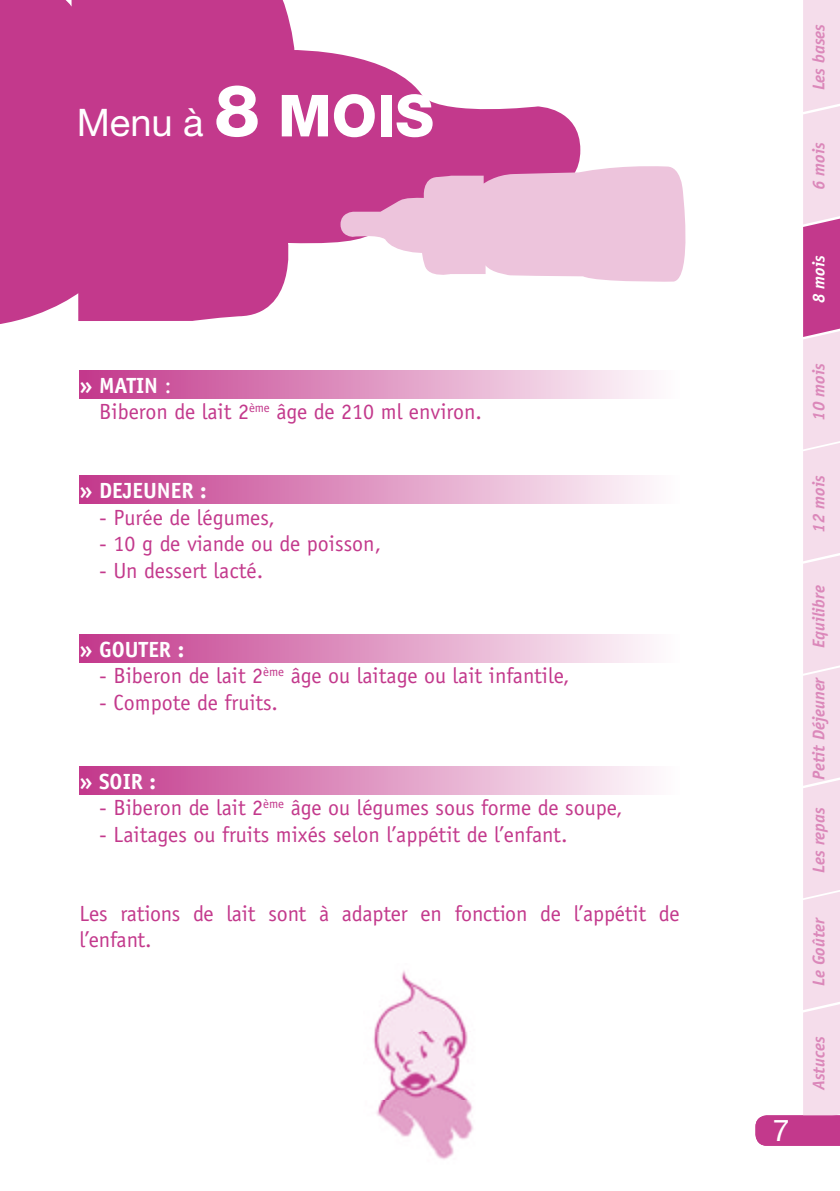
<style>
.page{position:relative;width:840px;height:1191px;background:#fff}
.page>*{position:absolute;margin:0;border:0;box-sizing:border-box;transform-origin:0 0}
.t1{font:38px "Helvetica Neue";color:#fff}
.t2{font:30px "Helvetica Neue";color:#fff}
.t3{font:22px/26.4px "Officina Sans";color:#c3398c}
.t4{font:700 22px "Officina Sans";color:#fff}
.t5{font:italic 700 17px "Officina Sans";color:#db88ba}
.t6{font:italic 700 17px "Officina Sans";color:#fff}
.s1{font-weight:800;font-size:72px}
.s2{font-weight:800;font-size:58px}
.s3{font-weight:700;color:#fff}
.s4{color:#fff}
</style>
<div class="page">
<svg style="left:0;top:0;width:580px;height:324px;fill:#c3398c"></svg>
<svg style="left:755px;top:0;width:84px;height:1145px"></svg>
<div style="left:79px;top:370px;width:600px;height:28px;background:linear-gradient(to right,#c3378b,#fefdfe)"></div>
<div style="left:79px;top:476px;width:600px;height:28px;background:linear-gradient(to right,#c3378b,#fefdfe)"></div>
<div style="left:79px;top:634px;width:600px;height:28px;background:linear-gradient(to right,#c3378b,#fefdfe)"></div>
<div style="left:79px;top:766px;width:600px;height:28px;background:linear-gradient(to right,#c3378b,#fefdfe)"></div>
<img style="left:373px;top:970px;width:101px;height:190px">
<svg style="left:340px;top:164px;width:346px;height:119px;background:#e9b9d6"></svg>
<h1 class="t1" style="left:77px;top:100px;width:358px">Menu à <span class="s1">8</span> <span class="s2">MOIS</span></h1>
<p class="t3" style="left:99px;top:372px;width:384px;text-indent:-20px"><span class="s3">» MATIN</span> <span class="s4">:<br></span>Biberon de lait 2<sup>ème</sup> âge de 210 ml environ.</p>
<p class="t4" style="left:79px;top:477px;width:129px">» DEJEUNER :</p>
<p class="t3" style="left:99px;top:504px;width:177px">- Purée de légumes,</p>
<p class="t3" style="left:99px;top:530px;width:283px">- 10 g de viande ou de poisson,</p>
<p class="t3" style="left:99px;top:557px;width:165px">- Un dessert lacté.</p>
<p class="t4" style="left:79px;top:635px;width:106px">» GOUTER :</p>
<p class="t3" style="left:99px;top:662px;width:471px">- Biberon de lait 2<sup>ème</sup> âge ou laitage ou lait infantile,</p>
<p class="t3" style="left:99px;top:689px;width:180px">- Compote de fruits.</p>
<p class="t4" style="left:79px;top:767px;width:78px">» SOIR :</p>
<p class="t3" style="left:99px;top:794px;width:524px">- Biberon de lait 2<sup>ème</sup> âge ou légumes sous forme de soupe,</p>
<p class="t3" style="left:99px;top:821px;width:469px">- Laitages ou fruits mixés selon l’appétit de l’enfant.</p>
<p class="t3" style="left:79px;top:900px;width:601px">Les rations de lait sont à adapter en fonction de l’appétit de l’enfant.</p>
<p class="t5" style="left:807px;top:90px;width:68px;rotate:-90deg">Les bases</p>
<p class="t5" style="left:807px;top:190px;width:49px;rotate:-90deg">6 mois</p>
<p class="t6" style="left:807px;top:303px;width:49px;rotate:-90deg">8 mois</p>
<h2 class="t2" style="left:772px;top:1112px;width:18px">7</h2>
<p class="t5" style="left:807px;top:420px;width:59px;rotate:-90deg">10 mois</p>
<p class="t5" style="left:807px;top:532px;width:59px;rotate:-90deg">12 mois</p>
<p class="t5" style="left:807px;top:648px;width:64px;rotate:-90deg">Equilibre</p>
<p class="t5" style="left:807px;top:779px;width:104px;rotate:-90deg">Petit Déjeuner</p>
<p class="t5" style="left:807px;top:872px;width:67px;rotate:-90deg">Les repas</p>
<p class="t5" style="left:807px;top:986px;width:71px;rotate:-90deg">Le Goûter</p>
<p class="t5" style="left:807px;top:1090px;width:55px;rotate:-90deg">Astuces</p>
</div>
